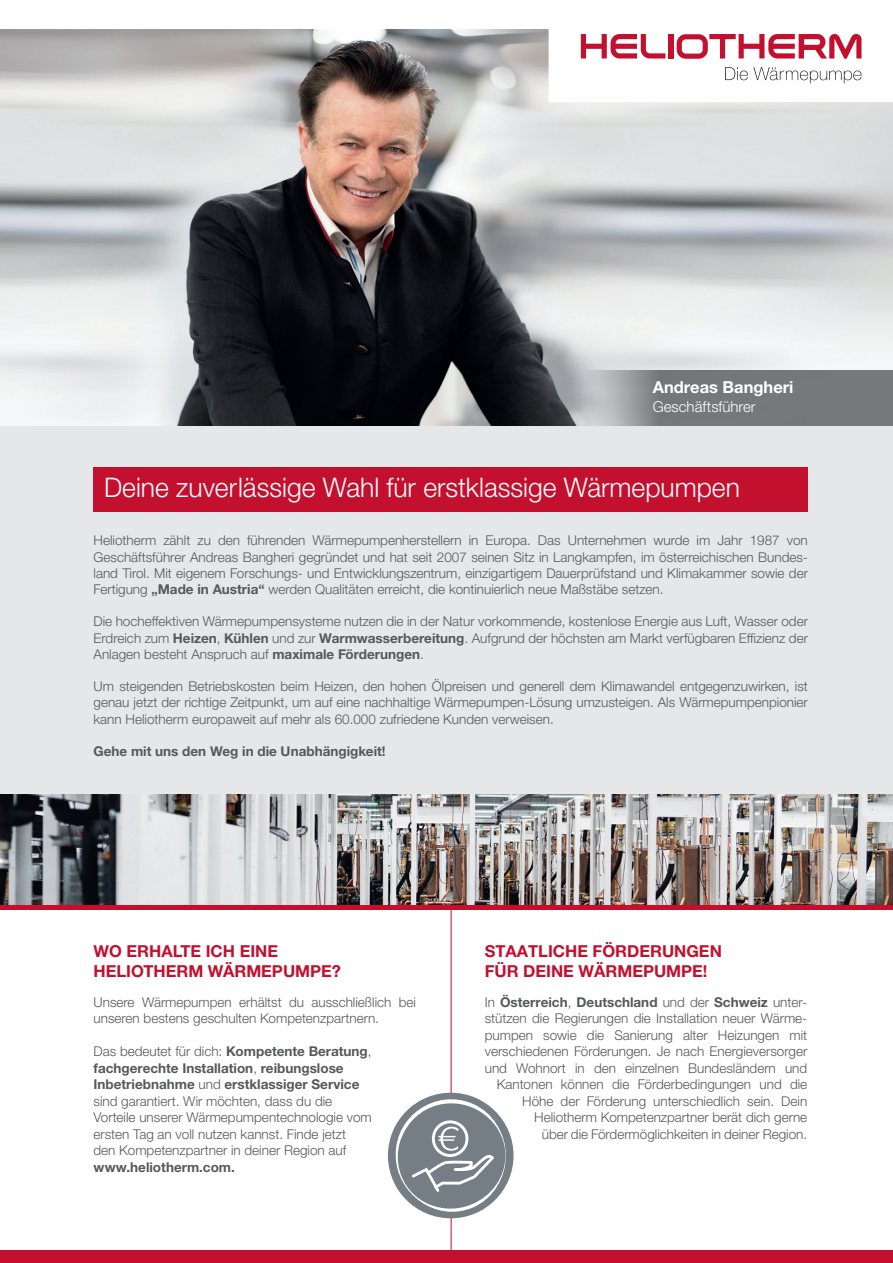
<style>
.page{position:relative;width:893px;height:1263px;background:#fff}
.page>*{position:absolute;margin:0;border:0;box-sizing:border-box;transform-origin:0 0}
.t1{font:300 27px "Helvetica Neue LTW1 G";color:#fff}
.t2{font:700 16.5px/19.8px "Helvetica Neue LTW1 G";color:#c3102e}
.t3{font:700 16.5px "Helvetica Neue LTW1 G";color:#fff}
.t4{font:300 15px "Helvetica Neue LTW1 G";color:#fff}
.t5{font:300 13.5px/16.5px "Helvetica Neue LTW1 G";color:#57585a;text-align:justify}
.t6{font:700 13.5px "Helvetica Neue LTW1 G";color:#57585a}
.s1{font-weight:700}
</style>
<div class="page">
<hr style="left:451px;top:909px;width:1px;height:348px;background:#c3102e">
<img style="left:0;top:30px;width:893px;height:396px">
<div style="left:549px;top:0;width:344px;height:102px;background:#fff"></div>
<div style="left:668px;top:34px;width:5px;height:25px;background:#c3102e"></div>
<svg style="left:581px;top:34px;width:84px;height:25px"></svg>
<svg style="left:725px;top:67px;width:137px;height:16px"></svg>
<svg style="left:677px;top:34px;width:184px;height:25px"></svg>
<svg style="left:578px;top:371px;width:315px;height:55px;background:#828486"></svg>
<div style="left:0;top:426px;width:893px;height:446px;background:#e6e7e9"></div>
<img style="left:0;top:794px;width:893px;height:111px">
<div style="left:0;top:905px;width:893px;height:5px;background:#c3102e"></div>
<div style="left:94px;top:467px;width:714px;height:44px;background:#c3102e"></div>
<div style="left:0;top:1250px;width:893px;height:13px;background:#c3102e"></div>
<div style="left:388px;top:1093px;width:126px;height:125px;background:#747e84;border-radius:50%"></div>
<svg style="left:388px;top:1088px;width:118px;height:135px"></svg>
<div style="left:432px;top:1120px;width:36px;height:37px;border:3px solid #fff;border-radius:50%"></div>
<p class="t3" style="left:653px;top:377px;width:142px">Andreas Bangheri</p>
<p class="t4" style="left:653px;top:398px;width:104px">Geschäftsführer</p>
<h1 class="t1" style="left:104px;top:471px;width:637px">Deine zuverlässige Wahl für erstklassige Wärmepumpen</h1>
<p class="t5" style="left:94px;top:532px;width:716px">Heliotherm zählt zu den führenden Wärmepumpenherstellern in Europa. Das Unternehmen wurde im Jahr 1987 von Geschäftsführer Andreas Bangheri gegründet und hat seit 2007 seinen Sitz in Langkampfen, im österreichischen Bundes&shy;land Tirol. Mit eigenem Forschungs- und Entwicklungszentrum, einzigartigem Dauerprüfstand und Klimakammer sowie der Fertigung <span class="s1">„Made in Austria“</span> werden Qualitäten erreicht, die kontinuierlich neue Maßstäbe setzen.</p>
<p class="t5" style="left:94px;top:613px;width:716px">Die hocheffektiven Wärmepumpensysteme nutzen die in der Natur vorkommende, kostenlose Energie aus Luft, Wasser oder Erdreich zum <span class="s1">Heizen</span>, <span class="s1">Kühlen</span> und zur <span class="s1">Warmwasserbereitung</span>. Aufgrund der höchsten am Markt verfügbaren Effizienz der Anlagen besteht Anspruch auf <span class="s1">maximale Förderungen</span>.</p>
<p class="t5" style="left:94px;top:678px;width:716px">Um steigenden Betriebskosten beim Heizen, den hohen Ölpreisen und generell dem Klimawandel entgegenzuwirken, ist genau jetzt der richtige Zeitpunkt, um auf eine nachhaltige Wärmepumpen-Lösung umzusteigen. Als Wärmepumpenpionier kann Heliotherm europaweit auf mehr als 60.000 zufriedene Kunden verweisen.</p>
<p class="t6" style="left:94px;top:743px;width:294px">Gehe mit uns den Weg in die Unabhängigkeit!</p>
<p class="t2" style="left:94px;top:941px;width:249px">WO ERHALTE ICH EINE<br>HELIOTHERM WÄRMEPUMPE?</p>
<p class="t2" style="left:485px;top:941px;width:239px">STAATLICHE FÖRDERUNGEN<br>FÜR DEINE WÄRMEPUMPE!</p>
<p class="t5" style="left:485px;top:994px;width:324px;text-align:right">In <span class="s1">Österreich</span>, <span class="s1">Deutschland</span> und der <span class="s1">Schweiz</span> unter&shy;stützen die Regierungen die Installation neuer Wärme&shy;pumpen sowie die Sanierung alter Heizungen mit verschiedenen Förderungen. Je nach Energieversorger und Wohnort in den einzelnen Bundesländern und Kantonen können die Förderbedingungen und die Höhe der Förderung unterschiedlich sein. Dein Heliotherm Kompetenzpartner berät dich gerne<br>über die Fördermöglichkeiten in deiner Region.</p>
<p class="t5" style="left:94px;top:994px;width:324px">Unsere Wärmepumpen erhältst du ausschließlich bei unseren bestens geschulten Kompetenzpartnern.</p>
<p class="t5" style="left:94px;top:1043px;width:280px;text-align:left">Das bedeutet für dich: <span class="s1">Kompetente Beratung</span>, <span class="s1">fachgerechte Installation</span>, <span class="s1">reibungslose Inbetriebnahme</span> und <span class="s1">erstklassiger Service </span>sind garantiert. Wir möchten, dass du die Vorteile unserer Wärmepumpentechnologie vom ersten Tag an voll nutzen kannst. Finde jetzt<br>den Kompetenzpartner in deiner Region auf</p>
<p class="t6" style="left:94px;top:1159px;width:143px">www.heliotherm.com.</p>
</div>
